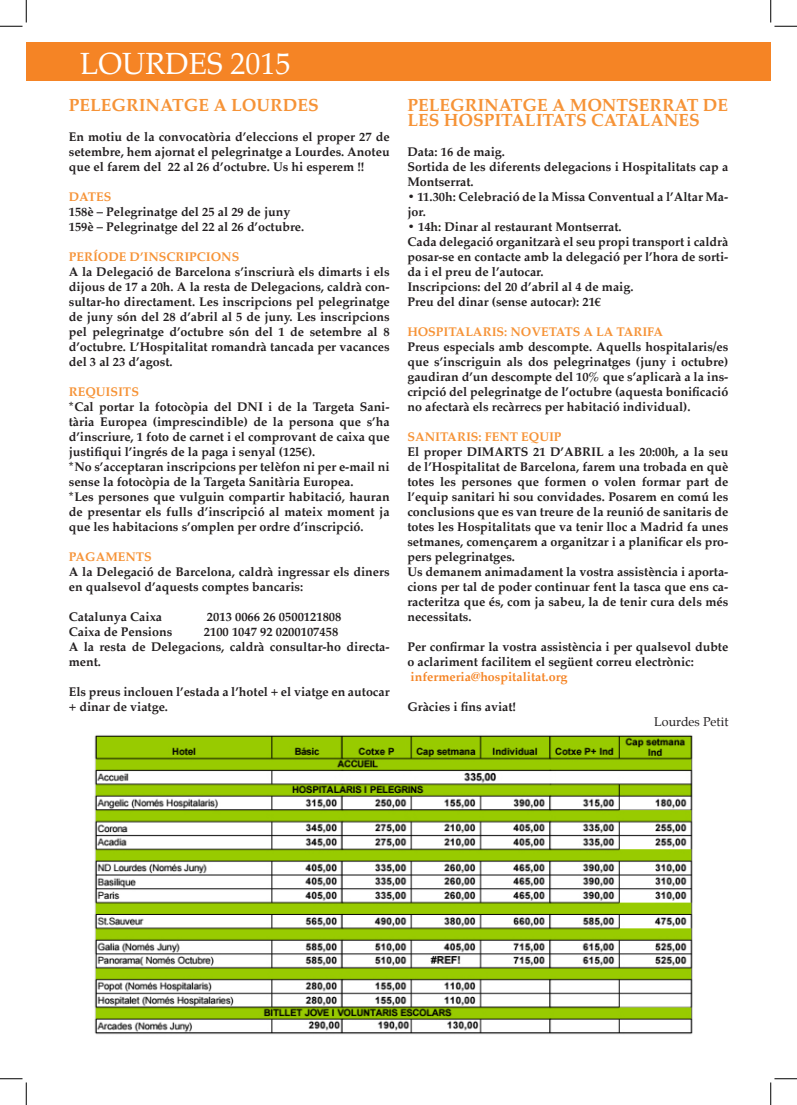
<style>
.page{position:relative;width:797px;height:1105px;background:#fff}
.page>*{position:absolute;margin:0;border:0;box-sizing:border-box;transform-origin:0 0}
.t1{font:30px "Palatino";color:#fff}
.t2{font:700 17.5px/15px "Palatino";color:#f69337}
.t3{font:700 12.5px/15px "Palatino";color:#231f20;text-align:justify}
.t4{font:700 12.5px "Palatino";color:#f69337}
.t5{font:700 12.5px "Palatino";color:#f58425}
.t6{font:12.5px "Palatino";color:#231f20}
</style>
<div class="page">
<div style="left:26px;top:43px;width:744px;height:38px;background:#f58425"></div>
<img style="left:94px;top:735px;width:599px;height:300px">
<svg style="left:0;top:0;width:27px;height:27px"></svg>
<svg style="left:0;top:1078px;width:27px;height:27px"></svg>
<svg style="left:770px;top:0;width:27px;height:27px"></svg>
<svg style="left:770px;top:1078px;width:27px;height:27px"></svg>
<p class="t1" style="left:80px;top:39px;width:212px">LOURDES 2015</p>
<p class="t2" style="left:69px;top:97px;width:251px">PELEGRINATGE A LOURDES</p>
<p class="t3" style="left:69px;top:128px;width:322px">En motiu de la convocatòria d’eleccions el proper 27 de setembre, hem ajornat el pelegrinatge a Lourdes. Anoteu que el farem del 22 al 26 d’octubre. Us hi esperem !!</p>
<p class="t4" style="left:69px;top:186px;width:44px">DATES</p>
<p class="t3" style="left:69px;top:203px;width:223px">158è – Pelegrinatge del 25 al 29 de juny</p>
<p class="t3" style="left:69px;top:218px;width:237px">159è – Pelegrinatge del 22 al 26 d’octubre.</p>
<p class="t4" style="left:69px;top:246px;width:172px">PERÍODE D’INSCRIPCIONS</p>
<p class="t3" style="left:69px;top:263px;width:322px">A la Delegació de Barcelona s’inscriurà els dimarts i els dijous de 17 a 20h. A la resta de Delegacions, caldrà con&shy;sultar-ho directament. Les inscripcions pel pelegrinatge de juny són del 28 d’abril al 5 de juny. Les inscripcions pel pelegrinatge d’octubre són del 1 de setembre al 8 d’octubre. L’Hospitalitat romandrà tancada per vacances del 3 al 23 d’agost.</p>
<p class="t4" style="left:69px;top:381px;width:72px">REQUISITS</p>
<p class="t3" style="left:69px;top:398px;width:322px">*Cal portar la fotocòpia del DNI i de la Targeta Sani&shy;tària Europea (imprescindible) de la persona que s’ha d’inscriure, 1 foto de carnet i el comprovant de caixa que justifiqui l’ingrés de la paga i senyal (125€).</p>
<p class="t3" style="left:69px;top:458px;width:322px">*No s’acceptaran inscripcions per telèfon ni per e-mail ni sense la fotocòpia de la Targeta Sanitària Europea.</p>
<p class="t3" style="left:69px;top:488px;width:322px">*Les persones que vulguin compartir habitació, hauran de presentar els fulls d’inscripció al mateix moment ja que les habitacions s’omplen per ordre d’inscripció.</p>
<p class="t4" style="left:69px;top:546px;width:85px">PAGAMENTS</p>
<p class="t3" style="left:69px;top:563px;width:322px">A la Delegació de Barcelona, caldrà ingressar els diners en qualsevol d’aquests comptes bancaris:</p>
<p class="t3" style="left:69px;top:608px;width:95px">Catalunya Caixa</p>
<p class="t3" style="left:207px;top:608px;width:136px">2013 0066 26 0500121808</p>
<p class="t3" style="left:69px;top:623px;width:105px">Caixa de Pensions</p>
<p class="t3" style="left:204px;top:623px;width:136px">2100 1047 92 0200107458</p>
<p class="t3" style="left:69px;top:638px;width:322px">A la resta de Delegacions, caldrà consultar-ho directa&shy;ment.</p>
<p class="t3" style="left:69px;top:683px;width:322px">Els preus inclouen l’estada a l’hotel + el viatge en autocar + dinar de viatge.</p>
<p class="t2" style="left:407px;top:97px;width:322px">PELEGRINATGE A MONTSERRAT DE<br>LES HOSPITALITATS CATALANES</p>
<p class="t3" style="left:407px;top:143px;width:99px">Data: 16 de maig.</p>
<p class="t3" style="left:407px;top:158px;width:322px">Sortida de les diferents delegacions i Hospitalitats cap a<br>Montserrat.</p>
<p class="t3" style="left:407px;top:188px;width:322px">• 11.30h: Celebració de la Missa Conventual a l’Altar Ma&shy;jor.</p>
<p class="t3" style="left:407px;top:218px;width:216px">• 14h: Dinar al restaurant Montserrat.</p>
<p class="t3" style="left:407px;top:233px;width:322px">Cada delegació organitzarà el seu propi transport i caldrà posar-se en contacte amb la delegació per l’hora de sorti&shy;da i el preu de l’autocar.</p>
<p class="t3" style="left:407px;top:278px;width:228px">Inscripcions: del 20 d’abril al 4 de maig.</p>
<p class="t3" style="left:407px;top:293px;width:195px">Preu del dinar (sense autocar): 21€</p>
<p class="t4" style="left:407px;top:321px;width:257px">HOSPITALARIS: NOVETATS A LA TARIFA</p>
<p class="t3" style="left:407px;top:338px;width:322px">Preus especials amb descompte. Aquells hospitalaris/es que s’inscriguin als dos pelegrinatges (juny i octubre) gaudiran d’un descompte del 10% que s’aplicarà a la ins&shy;cripció del pelegrinatge de l’octubre (aquesta bonificació no afectarà els recàrrecs per habitació individual).</p>
<p class="t4" style="left:407px;top:426px;width:156px">SANITARIS: FENT EQUIP</p>
<p class="t3" style="left:407px;top:443px;width:322px">El proper DIMARTS 21 D’ABRIL a les 20:00h, a la seu de l’Hospitalitat de Barcelona, farem una trobada en què totes les persones que formen o volen formar part de l’equip sanitari hi sou convidades. Posarem en comú les conclusions que es van treure de la reunió de sanitaris de totes les Hospitalitats que va tenir lloc a Madrid fa unes setmanes, començarem a organitzar i a planificar els pro&shy;pers pelegrinatges.</p>
<p class="t3" style="left:407px;top:563px;width:322px">Us demanem animadament la vostra assistència i aporta&shy;cions per tal de poder continuar fent la tasca que ens ca&shy;racteritza que és, com ja sabeu, la de tenir cura dels més necessitats.</p>
<p class="t3" style="left:407px;top:638px;width:322px">Per confirmar la vostra assistència i per qualsevol dubte o aclariment facilitem el següent correu electrònic:</p>
<p class="t5" style="left:410px;top:666px;width:158px">infermeria@hospitalitat.org</p>
<p class="t3" style="left:407px;top:698px;width:110px">Gràcies i fins aviat!</p>
<p class="t6" style="left:654px;top:711px;width:76px">Lourdes Petit</p>
</div>
